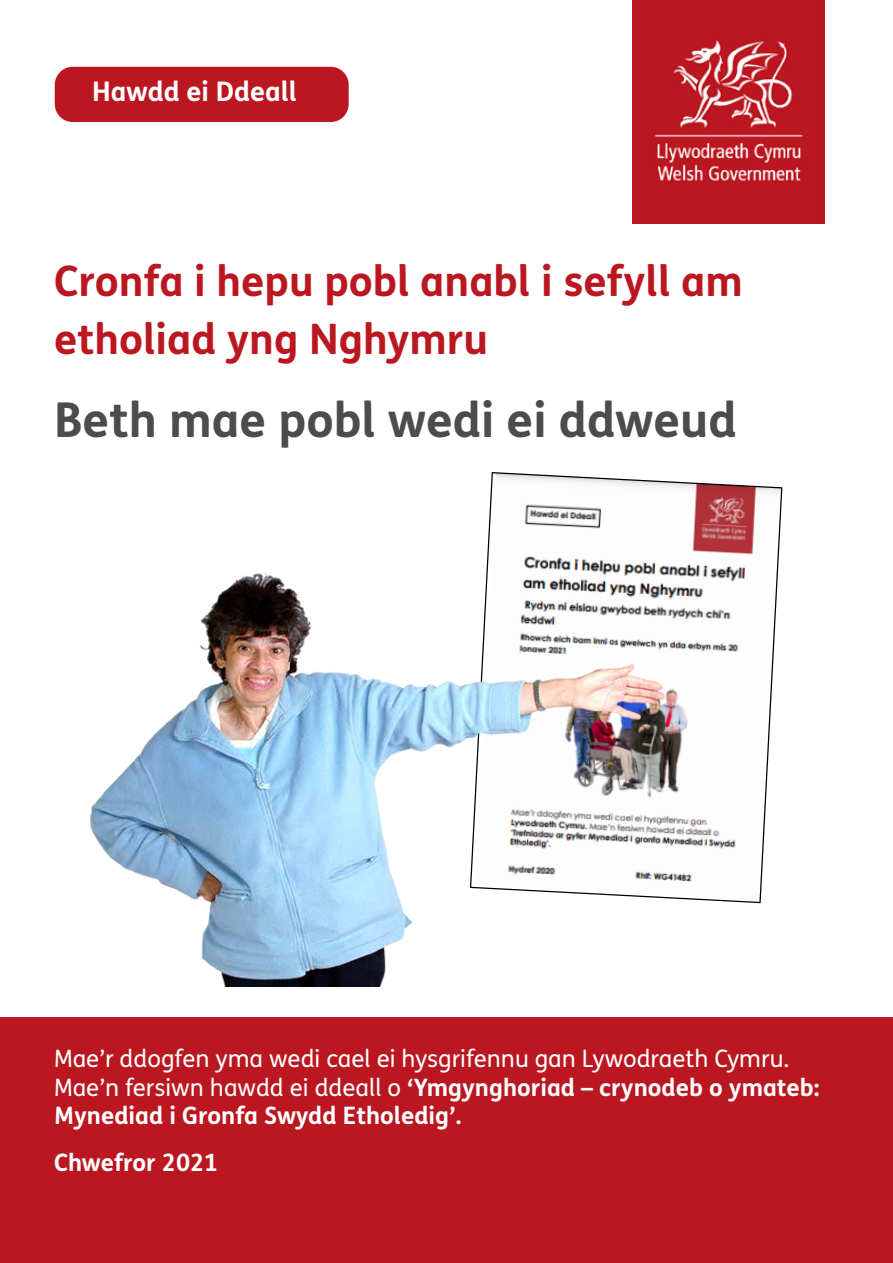
<style>
.page{position:relative;width:893px;height:1263px;background:#fff}
.page>*{position:absolute;margin:0;border:0;box-sizing:border-box;transform-origin:0 0}
.t1{font:700 48px "FS Me Pro";color:#4b4d4d}
.t2{font:700 42px/57.6px "FS Me Pro";color:#bb1720}
.t3{font:700 27px "FS Me Pro";color:#fff}
.t4{font:24px/28.8px "FS Me Pro";color:#fff}
.t5{font:700 24px "FS Me Pro";color:#fff}
.s1{font-weight:700}
</style>
<div class="page">
<div style="left:0;top:1017px;width:893px;height:246px;background:#bb1720"></div>
<div style="left:55px;top:67px;width:294px;height:55px;background:#bb1720;border-radius:18px"></div>
<img style="left:633px;top:0;width:192px;height:223px">
<svg style="left:489px;top:472px;width:294px;height:432px"></svg>
<img style="left:90px;top:513px;width:575px;height:473px">
<p class="t3" style="left:92px;top:71px;width:206px">Hawdd ei Ddeall</p>
<p class="t2" style="left:54px;top:250px;width:690px">Cronfa i hepu pobl anabl i sefyll am etholiad yng Nghymru</p>
<p class="t1" style="left:54px;top:383px;width:684px">Beth mae pobl wedi ei ddweud</p>
<p class="t4" style="left:54px;top:1043px;width:767px">Mae’r ddogfen yma wedi cael ei hysgrifennu gan Lywodraeth Cymru.<br>Mae’n fersiwn hawdd ei ddeall o <span class="s1">‘Ymgynghoriad – crynodeb o ymateb:<br>Mynediad i Gronfa Swydd Etholedig’.</span></p>
<p class="t5" style="left:54px;top:1144px;width:166px">Chwefror 2021</p>
</div>
